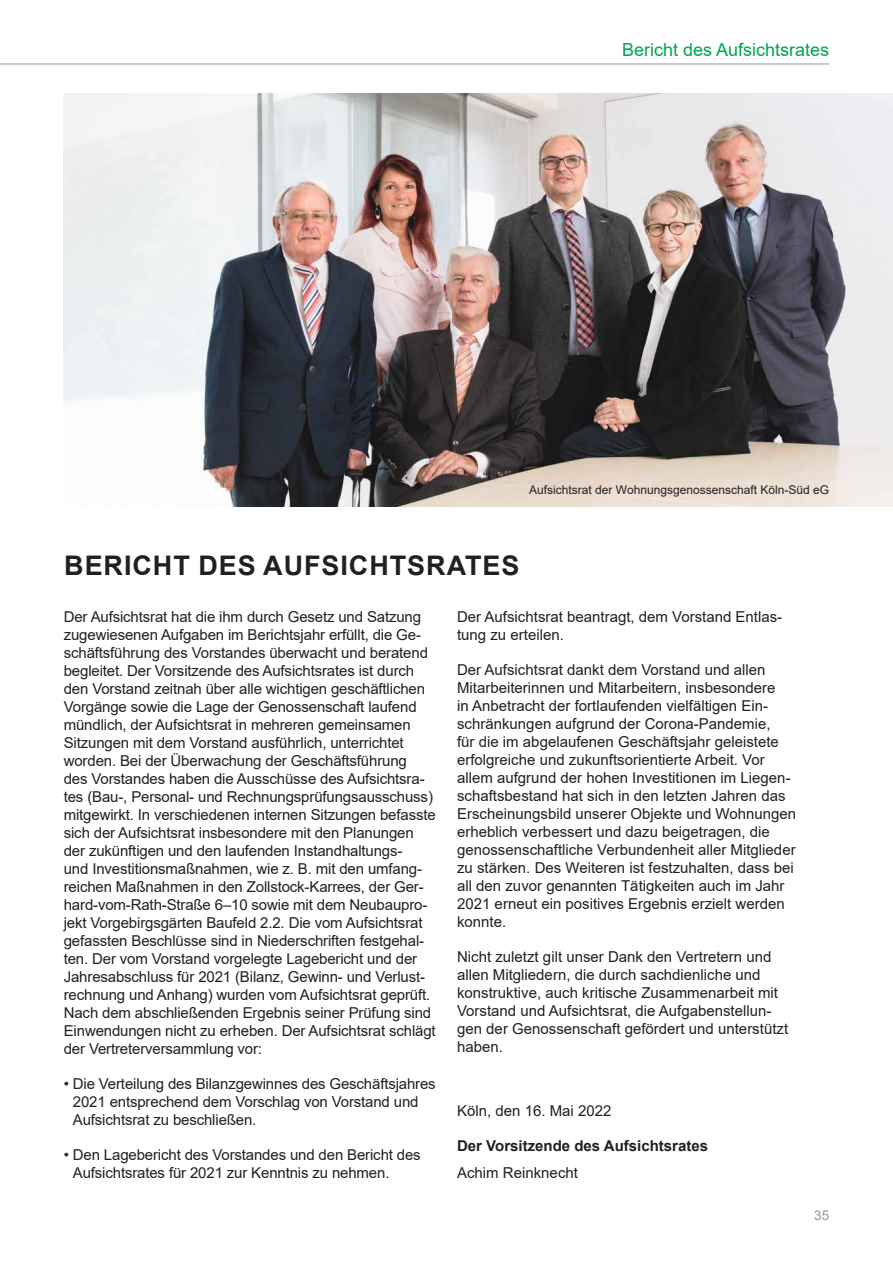
<style>
.page{position:relative;width:893px;height:1263px;background:#fff}
.page>*{position:absolute;margin:0;border:0;box-sizing:border-box;transform-origin:0 0}
.t1{font:700 27px "Arial";letter-spacing:.035em;color:#231f20}
.t2{font:18px "Arial";color:#00a54f}
.t3{font:15px/18px "Arial";letter-spacing:-.01em;color:#231f20}
.t4{font:700 15px "Arial";color:#231f20}
.t5{font:13.5px "Arial";color:#939598}
.t6{font:12px "Arial";color:#231f20}
</style>
<div class="page">
<hr style="left:0;top:64px;width:829px;height:1px;background:#939598">
<img style="left:64px;top:94px;width:829px;height:412px">
<p class="t2" style="left:622px;top:37px;width:209px">Bericht des Aufsichtsrates</p>
<p class="t6" style="left:529px;top:481px;width:301px">Aufsichtsrat der Wohnungsgenossenschaft Köln-Süd eG</p>
<p class="t1" style="left:64px;top:547px;width:457px">BERICHT DES AUFSICHTSRATES</p>
<p class="t3" style="left:64px;top:607px;width:373px">Der Aufsichtsrat hat die ihm durch Gesetz und Satzung zugewiesenen Aufgaben im Berichtsjahr erfüllt, die Ge&shy;schäftsführung des Vorstandes überwacht und beratend begleitet. Der Vorsitzende des Aufsichtsrates ist durch den Vorstand zeitnah über alle wichtigen geschäftlichen Vorgänge sowie die Lage der Genossenschaft laufend mündlich, der Aufsichtsrat in mehreren gemeinsamen Sitzungen mit dem Vorstand ausführlich, unterrichtet worden. Bei der Überwachung der Geschäftsführung<br>des Vorstandes haben die Ausschüsse des Aufsichtsra&shy;tes (Bau-, Personal- und Rechnungsprüfungsausschuss) mitgewirkt. In verschiedenen internen Sitzungen befasste sich der Aufsichtsrat insbesondere mit den Planungen der zukünftigen und den laufenden Instandhaltungs-<br>und Investitionsmaßnahmen, wie z. B. mit den umfang&shy;reichen Maßnahmen in den Zollstock-Karrees, der Ger&shy;hard-vom-Rath-Straße 6–10 sowie mit dem Neubaupro&shy;jekt Vorgebirgsgärten Baufeld 2.2. Die vom Aufsichtsrat gefassten Beschlüsse sind in Niederschriften festgehal&shy;ten. Der vom Vorstand vorgelegte Lagebericht und der Jahresabschluss für 2021 (Bilanz, Gewinn- und Verlust&shy;rechnung und Anhang) wurden vom Aufsichtsrat geprüft.<br>Nach dem abschließenden Ergebnis seiner Prüfung sind Einwendungen nicht zu erheben. Der Aufsichtsrat schlägt der Vertreterversammlung vor:</p>
<p class="t3" style="left:73px;top:1074px;width:364px;text-indent:-9px">• Die Verteilung des Bilanzgewinnes des Geschäftsjahres<br>2021 entsprechend dem Vorschlag von Vorstand und<br>Aufsichtsrat zu beschließen.</p>
<p class="t3" style="left:73px;top:1145px;width:349px;text-indent:-9px">• Den Lagebericht des Vorstandes und den Bericht des<br>Aufsichtsrates für 2021 zur Kenntnis zu nehmen.</p>
<p class="t3" style="left:457px;top:607px;width:327px">Der Aufsichtsrat beantragt, dem Vorstand Entlas&shy;tung zu erteilen.</p>
<p class="t3" style="left:457px;top:660px;width:341px">Der Aufsichtsrat dankt dem Vorstand und allen Mitarbeiterinnen und Mitarbeitern, insbesondere<br>in Anbetracht der fortlaufenden vielfältigen Ein&shy;schränkungen aufgrund der Corona-Pandemie,<br>für die im abgelaufenen Geschäftsjahr geleistete erfolgreiche und zukunftsorientierte Arbeit. Vor allem aufgrund der hohen Investitionen im Liegen&shy;schaftsbestand hat sich in den letzten Jahren das Erscheinungsbild unserer Objekte und Wohnungen erheblich verbessert und dazu beigetragen, die genossenschaftliche Verbundenheit aller Mitglieder zu stärken. Des Weiteren ist festzuhalten, dass bei all den zuvor genannten Tätigkeiten auch im Jahr 2021 erneut ein positives Ergebnis erzielt werden konnte.</p>
<p class="t3" style="left:457px;top:947px;width:333px">Nicht zuletzt gilt unser Dank den Vertretern und allen Mitgliedern, die durch sachdienliche und konstruktive, auch kritische Zusammenarbeit mit Vorstand und Aufsichtsrat, die Aufgabenstellun&shy;gen der Genossenschaft gefördert und unterstützt haben.</p>
<p class="t3" style="left:457px;top:1102px;width:156px">Köln, den 16. Mai 2022</p>
<p class="t4" style="left:457px;top:1135px;width:252px">Der Vorsitzende des Aufsichtsrates</p>
<p class="t3" style="left:457px;top:1163px;width:122px">Achim Reinknecht</p>
<p class="t5" style="left:814px;top:1206px;width:17px">35</p>
</div>
